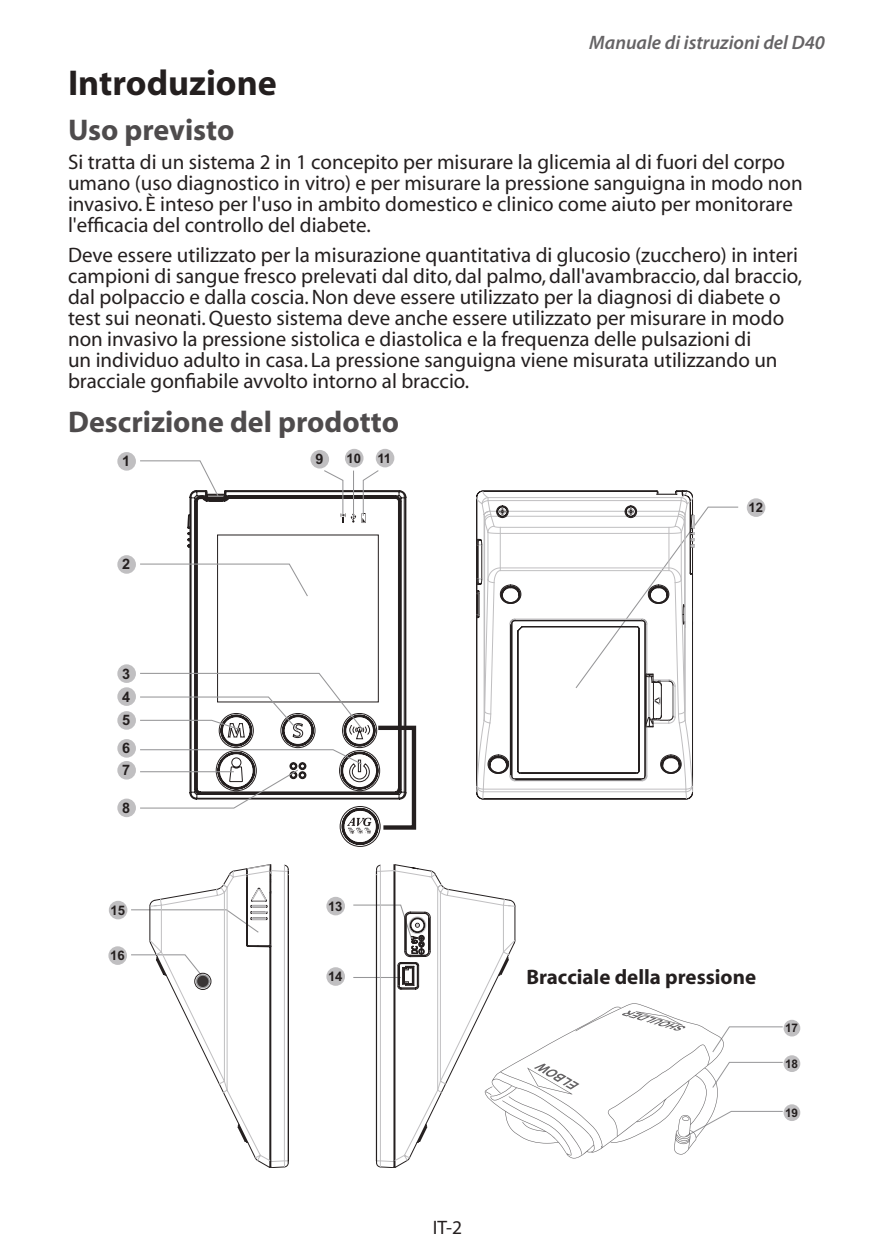
<style>
.page{position:relative;width:893px;height:1259px;background:#fff}
.page>*{position:absolute;margin:0;border:0;box-sizing:border-box;transform-origin:0 0}
.t1{font:700 36px "Myriad";color:#241f1f}
.t2{font:700 30px "Myriad";color:#4e4b4c}
.t3{font:21px/21px "Myriad";color:#241f1f}
.t4{font:700 21px "Myriad";color:#241f1f}
.t5{font:italic 600 19.5px "Myriad Pro";color:#656365}
.t6{font:19.5px "Myriad Pro";color:#241f1f}
.t7{font:700 14.4px/23.4px "Arial";color:#241f1f;text-align:justify}
.t8{font:700 13.2px "Arial";color:#241f1f}
.t9{font:700 11.7px "Arial";color:#241f1f}
</style>
<div class="page">
<svg style="left:364px;top:490px;width:43px;height:229px"></svg>
<div style="left:345px;top:449px;width:19px;height:18px;background:#c0bfc1;border-radius:50%"></div>
<div style="left:376px;top:449px;width:18px;height:18px;background:#c0bfc1;border-radius:50%"></div>
<div style="left:117px;top:798px;width:19px;height:19px;background:#c0bfc1;border-radius:50%"></div>
<div style="left:310px;top:450px;width:19px;height:18px;background:#c0bfc1;border-radius:50%"></div>
<div style="left:117px;top:761px;width:19px;height:18px;background:#c0bfc1;border-radius:50%"></div>
<svg style="left:140px;top:460px;width:224px;height:349px"></svg>
<div style="left:117px;top:555px;width:19px;height:19px;background:#c0bfc1;border-radius:50%"></div>
<div style="left:117px;top:664px;width:19px;height:19px;background:#c0bfc1;border-radius:50%"></div>
<div style="left:117px;top:687px;width:19px;height:19px;background:#c0bfc1;border-radius:50%"></div>
<div style="left:117px;top:711px;width:19px;height:18px;background:#c0bfc1;border-radius:50%"></div>
<div style="left:117px;top:452px;width:19px;height:18px;background:#c0bfc1;border-radius:50%"></div>
<div style="left:117px;top:739px;width:19px;height:18px;background:#c0bfc1;border-radius:50%"></div>
<svg style="left:323px;top:469px;width:57px;height:54px"></svg>
<hr style="left:353px;top:470px;width:1px;height:46px;background:#969698">
<svg style="left:228px;top:719px;width:189px;height:127px"></svg>
<div style="left:747px;top:498px;width:18px;height:19px;background:#c0bfc1;border-radius:50%"></div>
<svg style="left:476px;top:490px;width:263px;height:309px"></svg>
<div style="left:326px;top:897px;width:19px;height:18px;background:#c0bfc1;border-radius:50%"></div>
<div style="left:326px;top:967px;width:19px;height:19px;background:#c0bfc1;border-radius:50%"></div>
<div style="left:109px;top:900px;width:18px;height:19px;background:#c0bfc1;border-radius:50%"></div>
<svg style="left:131px;top:864px;width:158px;height:304px"></svg>
<div style="left:194px;top:973px;width:17px;height:16px;border:1px solid #241f1f;border-radius:50%"></div>
<svg style="left:196px;top:974px;width:14px;height:14px"></svg>
<div style="left:197px;top:975px;width:11px;height:12px;background:#393535;border-radius:50%"></div>
<div style="left:108px;top:946px;width:19px;height:19px;background:#c0bfc1;border-radius:50%"></div>
<svg style="left:353px;top:864px;width:448px;height:304px"></svg>
<p class="t5" style="left:589px;top:30px;width:237px">Manuale di istruzioni del D40</p>
<h1 class="t1" style="left:68px;top:64px;width:210px">Introduzione</h1>
<h2 class="t2" style="left:68px;top:114px;width:168px">Uso previsto</h2>
<p class="t3" style="left:68px;top:152px;width:736px">Si tratta di un sistema 2 in 1 concepito per misurare la glicemia al di fuori del corpo umano (uso diagnostico in vitro) e per misurare la pressione sanguigna in modo non invasivo. È inteso per l'uso in ambito domestico e clinico come aiuto per monitorare l'efficacia del controllo del diabete.</p>
<p class="t3" style="left:68px;top:245px;width:736px">Deve essere utilizzato per la misurazione quantitativa di glucosio (zucchero) in interi campioni di sangue fresco prelevati dal dito, dal palmo, dall'avambraccio, dal braccio, dal polpaccio e dalla coscia. Non deve essere utilizzato per la diagnosi di diabete o test sui neonati. Questo sistema deve anche essere utilizzato per misurare in modo non invasivo la pressione sistolica e diastolica e la frequenza delle pulsazioni di<br>un individuo adulto in casa. La pressione sanguigna viene misurata utilizzando un bracciale gonfiabile avvolto intorno al braccio.</p>
<h2 class="t2" style="left:68px;top:407px;width:332px">Descrizione del prodotto</h2>
<p class="t8" style="left:347px;top:449px;width:46px">10 11</p>
<p class="t7" style="left:315px;top:448px;width:10px">9</p>
<p class="t7" style="left:122px;top:450px;width:10px">1</p>
<p class="t7" style="left:122px;top:553px;width:10px">2</p>
<p class="t7" style="left:122px;top:662px;width:10px">3<br>4<br>5</p>
<p class="t7" style="left:122px;top:737px;width:10px">6</p>
<p class="t7" style="left:122px;top:759px;width:10px">7</p>
<p class="t7" style="left:122px;top:796px;width:10px">8</p>
<p class="t8" style="left:110px;top:901px;width:16px">15</p>
<p class="t8" style="left:110px;top:947px;width:16px">16</p>
<p class="t8" style="left:748px;top:499px;width:16px">12</p>
<p class="t8" style="left:328px;top:897px;width:16px">13</p>
<p class="t8" style="left:328px;top:968px;width:16px">14</p>
<p class="t6" style="left:433px;top:1216px;width:31px">IT-2</p>
<p class="t4" style="left:526px;top:966px;width:231px">Bracciale della pressione</p>
<p class="t9" style="left:785px;top:1020px;width:15px">17</p>
<p class="t9" style="left:785px;top:1056px;width:15px">18</p>
<p class="t9" style="left:785px;top:1105px;width:15px">19</p>
</div>
